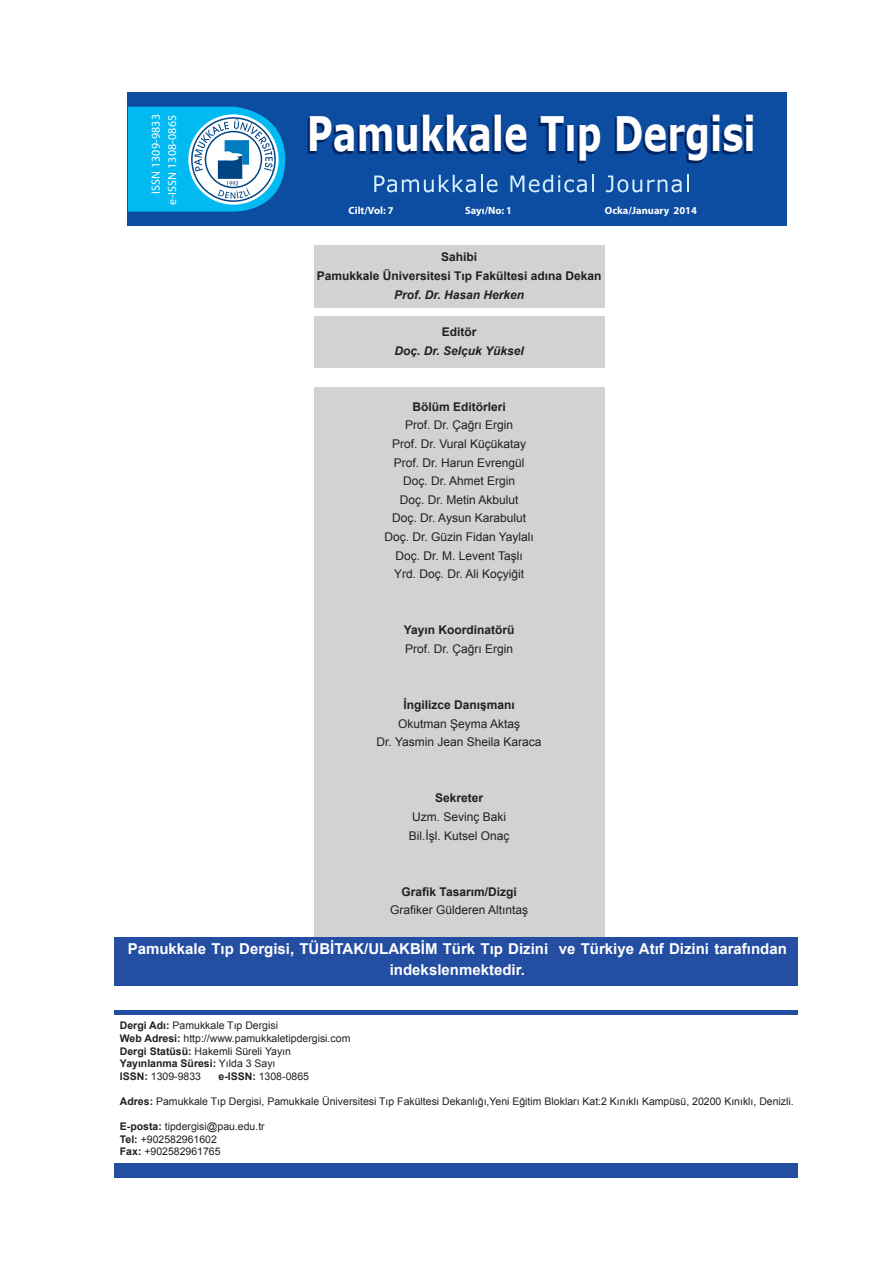
<style>
.page{position:relative;width:893px;height:1263px;background:#fff}
.page>*{position:absolute;margin:0;border:0;box-sizing:border-box;transform-origin:0 0}
.t1{font:700 47.4px "Verdana";color:#fff;scale:.75 1}
.t2{font:700 15px/21px "Arial";color:#fff;text-align:center}
.t3{font:12px/18.6px "Arial";color:#231f20;text-align:center}
.t4{font:700 12px/18.6px "Arial";color:#231f20;text-align:center}
.t5{font:italic 700 12px "Arial";color:#231f20}
.t6{font:12px "Myriad Pro";letter-spacing:.01em;color:#fff}
.t7{font:10.5px/12.6px "Arial";color:#231f20}
.t8{font:700 10.5px "Myriad Pro";color:#fff}
.s1{font-weight:700}
</style>
<div class="page">
<div style="left:314px;top:387px;width:290px;height:550px;background:#d1d2d4"></div>
<div style="left:314px;top:245px;width:290px;height:62px;background:#d1d2d4"></div>
<div style="left:314px;top:316px;width:290px;height:52px;background:#d1d2d4"></div>
<div style="left:114px;top:1163px;width:684px;height:14px;background:#244ea1"></div>
<div style="left:114px;top:1010px;width:684px;height:5px;background:#244ea1"></div>
<div style="left:114px;top:937px;width:684px;height:49px;background:#244ea1"></div>
<div style="left:128px;top:92px;width:659px;height:133px;background:#0d4da1"></div>
<svg style="left:307px;top:116px;width:181px;height:39px"></svg>
<div style="left:492px;top:117px;width:8px;height:37px;background:#002361;border:2px solid #002361"></div>
<svg style="left:503px;top:125px;width:23px;height:30px"></svg>
<svg style="left:538px;top:118px;width:25px;height:36px"></svg>
<div style="left:565px;top:127px;width:7px;height:27px;background:#002361"></div>
<svg style="left:577px;top:126px;width:22px;height:38px"></svg>
<svg style="left:615px;top:116px;width:137px;height:48px"></svg>
<svg style="left:374px;top:175px;width:123px;height:17px"></svg>
<svg style="left:510px;top:175px;width:84px;height:17px"></svg>
<svg style="left:606px;top:175px;width:82px;height:17px"></svg>
<svg style="left:128px;top:107px;width:157px;height:105px;background:#45b8e3"></svg>
<p class="t6" style="left:149px;top:194px;width:81px;rotate:-90deg">ISSN 1309-9833</p>
<p class="t6" style="left:166px;top:205px;width:91px;rotate:-90deg">e-ISSN 1308-0865</p>
<h1 class="t1" style="left:307px;top:100px;width:600px">Pamukkale Tıp Dergisi</h1>
<p class="t8" style="left:349px;top:204px;width:47px">Cilt/Vol: 7</p>
<p class="t8" style="left:465px;top:204px;width:48px">Sayı/No: 1</p>
<p class="t8" style="left:605px;top:204px;width:93px">Ocka/January 2014</p>
<p class="t4" style="left:317px;top:248px;width:286px">Sahibi<br>Pamukkale Üniversitesi Tıp Fakültesi adına Dekan</p>
<p class="t5" style="left:394px;top:286px;width:132px">Prof. Dr. Hasan Herken</p>
<p class="t4" style="left:442px;top:323px;width:36px">Editör</p>
<p class="t5" style="left:395px;top:342px;width:131px">Doç. Dr. Selçuk Yüksel</p>
<p class="t4" style="left:412px;top:397px;width:95px">Bölüm Editörleri</p>
<p class="t3" style="left:384px;top:416px;width:151px">Prof. Dr. Çağrı Ergin<br>Prof. Dr. Vural Küçükatay<br>Prof. Dr. Harun Evrengül<br>Doç. Dr. Ahmet Ergin<br>Doç. Dr. Metin Akbulut<br>Doç. Dr. Aysun Karabulut<br>Doç. Dr. Güzin Fidan Yaylalı<br>Doç. Dr. M. Levent Taşlı<br>Yrd. Doç. Dr. Ali Koçyiğit</p>
<p class="t4" style="left:404px;top:621px;width:112px">Yayın Koordinatörü</p>
<p class="t3" style="left:405px;top:640px;width:110px">Prof. Dr. Çağrı Ergin</p>
<p class="t4" style="left:403px;top:696px;width:113px">İngilizce Danışmanı</p>
<p class="t3" style="left:377px;top:714px;width:166px">Okutman Şeyma Aktaş<br>Dr. Yasmin Jean Sheila Karaca</p>
<p class="t4" style="left:435px;top:789px;width:50px">Sekreter</p>
<p class="t3" style="left:409px;top:807px;width:102px;text-align:left">Uzm. Sevinç Baki<br>Bil.İşl. Kutsel Onaç</p>
<p class="t4" style="left:402px;top:882px;width:117px">Grafik Tasarım/Dizgi</p>
<p class="t3" style="left:390px;top:901px;width:140px">Grafiker Gülderen Altıntaş</p>
<h2 class="t2" style="left:128px;top:939px;width:661px">Pamukkale Tıp Dergisi, TÜBİTAK/ULAKBİM Türk Tıp Dizini ve Türkiye Atıf Dizini tarafından indekslenmektedir.</h2>
<p class="t7" style="left:120px;top:1019px;width:232px"><span class="s1">Dergi Adı:</span> Pamukkale Tıp Dergisi<br><span class="s1">Web Adresi:</span> http://www.pamukkaletipdergisi.com <span class="s1">Dergi Statüsü:</span> Hakemli Süreli Yayın <span class="s1">Yayınlanma Süresi:</span> Yılda 3 Sayı<br><span class="s1">ISSN:</span> 1309-9833</p>
<p class="t7" style="left:219px;top:1070px;width:92px"><span class="s1">e-ISSN:</span> 1308-0865</p>
<p class="t7" style="left:120px;top:1095px;width:675px"><span class="s1">Adres:</span> Pamukkale Tıp Dergisi, Pamukkale Üniversitesi Tıp Fakültesi Dekanlığı,Yeni Eğitim Blokları Kat:2 Kınıklı Kampüsü, 20200 Kınıklı, Denizli.</p>
<p class="t7" style="left:120px;top:1120px;width:146px"><span class="s1">E-posta:</span> tipdergisi@pau.edu.tr<br><span class="s1">Tel:</span> +902582961602<br><span class="s1">Fax:</span> +902582961765</p>
</div>
